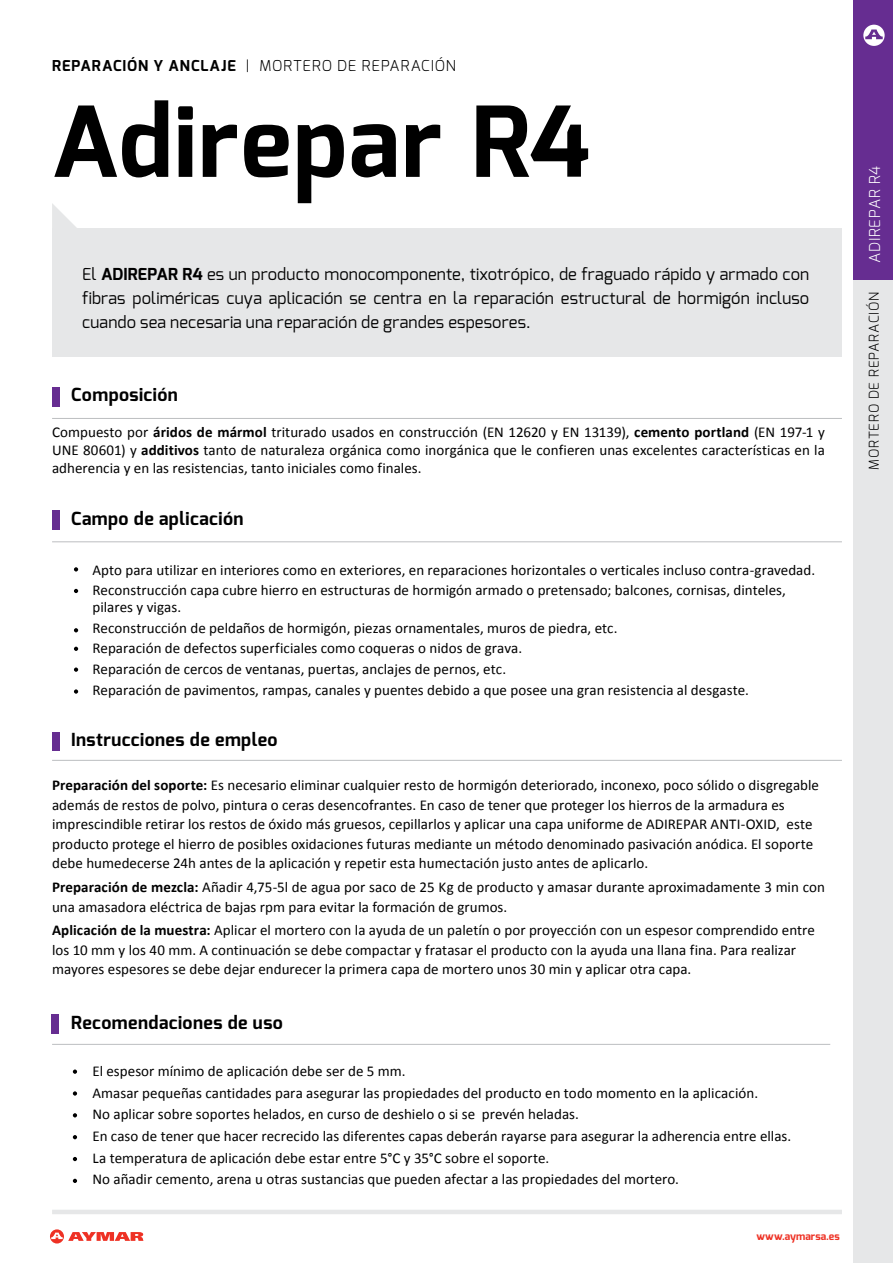
<style>
.page{position:relative;width:893px;height:1263px;background:#fff}
.page>*{position:absolute;margin:0;border:0;box-sizing:border-box;transform-origin:0 0}
.t1{font:700 97.5px "Exo";letter-spacing:.015em;color:#000}
.t2{font:700 18px "Exo";letter-spacing:.025em;color:#000}
.t3{font:16.5px/24px "Exo";letter-spacing:.01em;color:#000;text-align:justify}
.t4{font:15px/19.5px "Calibri";letter-spacing:.005em;color:#000}
.t5{font:300 15px "Exo";letter-spacing:.055em;color:#000}
.t6{font:300 15px "Exo";letter-spacing:.06em;color:#fff}
.t7{font:300 13.5px "Exo";letter-spacing:.06em;color:#000}
.t8{font:700 10.5px "Exo";color:#ee3124}
.s1{font-weight:700}
</style>
<div class="page">
<div style="left:52px;top:229px;width:790px;height:128px;background:#e6e7e8"></div>
<div style="left:854px;top:280px;width:39px;height:983px;background:#e6e7e8"></div>
<div style="left:854px;top:0;width:39px;height:280px;background:#662d91"></div>
<svg style="left:863px;top:25px;width:22px;height:21px"></svg>
<svg style="left:52px;top:203px;width:27px;height:26px"></svg>
<hr style="left:52px;top:541px;width:790px;height:1px;background:#bcbec0">
<hr style="left:52px;top:418px;width:790px;height:1px;background:#bcbec0">
<hr style="left:52px;top:760px;width:790px;height:1px;background:#bcbec0">
<svg style="left:74px;top:567px;width:4px;height:4px"></svg>
<svg style="left:74px;top:589px;width:4px;height:4px"></svg>
<svg style="left:74px;top:628px;width:4px;height:4px"></svg>
<svg style="left:74px;top:647px;width:4px;height:4px"></svg>
<svg style="left:74px;top:667px;width:4px;height:5px"></svg>
<svg style="left:74px;top:689px;width:4px;height:5px"></svg>
<div style="left:52px;top:510px;width:8px;height:20px;background:#662d91"></div>
<div style="left:52px;top:387px;width:8px;height:20px;background:#662d91"></div>
<div style="left:52px;top:732px;width:8px;height:19px;background:#662d91"></div>
<hr style="left:52px;top:1044px;width:778px;height:1px;background:#bcbec0">
<div style="left:51px;top:1014px;width:8px;height:20px;background:#662d91"></div>
<svg style="left:73px;top:1069px;width:4px;height:5px"></svg>
<svg style="left:73px;top:1091px;width:4px;height:4px"></svg>
<svg style="left:73px;top:1113px;width:4px;height:4px"></svg>
<svg style="left:73px;top:1135px;width:4px;height:4px"></svg>
<svg style="left:73px;top:1157px;width:4px;height:4px"></svg>
<svg style="left:73px;top:1179px;width:4px;height:4px"></svg>
<svg style="left:50px;top:1229px;width:94px;height:14px"></svg>
<hr style="left:52px;top:1210px;width:790px;height:4px;background:#e6e7e8">
<p class="t5" style="left:52px;top:56px;width:405px"><span class="s1">REPARACIÓN Y ANCLAJE</span> | MORTERO DE REPARACIÓN</p>
<h1 class="t1" style="left:51px;top:79px;width:540px">Adirepar R4</h1>
<p class="t3" style="left:82px;top:262px;width:729px">El <span class="s1">ADIREPAR R4</span> es un producto monocomponente, tixotrópico, de fraguado rápido y armado con fibras poliméricas cuya aplicación se centra en la reparación estructural de hormigón incluso cuando sea necesaria una reparación de grandes espesores.</p>
<p class="t2" style="left:71px;top:383px;width:108px">Composición</p>
<p class="t4" style="left:52px;top:423px;width:774px;line-height:18px;text-align:justify">Compuesto por <span class="s1">áridos de mármol</span> triturado usados en construcción (EN 12620 y EN 13139), <span class="s1">cemento portland</span> (EN 197-1 y UNE 80601) y <span class="s1">additivos</span> tanto de naturaleza orgánica como inorgánica que le confieren unas excelentes características en la adherencia y en las resistencias, tanto iniciales como finales.</p>
<p class="t2" style="left:71px;top:507px;width:174px">Campo de aplicación</p>
<p class="t4" style="left:92px;top:559px;width:724px;line-height:20.7px">Apto para utilizar en interiores como en exteriores, en reparaciones horizontales o verticales incluso contra-gravedad.<br>Reconstrucción capa cubre hierro en estructuras de hormigón armado o pretensado; balcones, cornisas, dinteles,</p>
<p class="t4" style="left:92px;top:597px;width:658px;line-height:20.7px">pilares y vigas.<br>Reconstrucción de peldaños de hormigón, piezas ornamentales, muros de piedra, etc.<br>Reparación de defectos superficiales como coqueras o nidos de grava.<br>Reparación de cercos de ventanas, puertas, anclajes de pernos, etc.<br>Reparación de pavimentos, rampas, canales y puentes debido a que posee una gran resistencia al desgaste.</p>
<p class="t2" style="left:71px;top:728px;width:208px">Instrucciones de empleo</p>
<p class="t4" style="left:52px;top:776px;width:768px"><span class="s1">Preparación del soporte:</span> Es necesario eliminar cualquier resto de hormigón deteriorado, inconexo, poco sólido o disgregable además de restos de polvo, pintura o ceras desencofrantes. En caso de tener que proteger los hierros de la armadura es imprescindible retirar los restos de óxido más gruesos, cepillarlos y aplicar una capa uniforme de ADIREPAR ANTI-OXID, este producto protege el hierro de posibles oxidaciones futuras mediante un método denominado pasivación anódica. El soporte debe humedecerse 24h antes de la aplicación y repetir esta humectación justo antes de aplicarlo.</p>
<p class="t4" style="left:52px;top:877px;width:774px"><span class="s1">Preparación de mezcla:</span> Añadir 4,75-5l de agua por saco de 25 Kg de producto y amasar durante aproximadamente 3 min con una amasadora eléctrica de bajas rpm para evitar la formación de grumos.</p>
<p class="t4" style="left:52px;top:921px;width:764px"><span class="s1">Aplicación de la muestra:</span> Aplicar el mortero con la ayuda de un paletín o por proyección con un espesor comprendido entre los 10 mm y los 40 mm. A continuación se debe compactar y fratasar el producto con la ayuda una llana fina. Para realizar mayores espesores se debe dejar endurecer la primera capa de mortero unos 30 min y aplicar otra capa.</p>
<p class="t2" style="left:71px;top:1011px;width:213px">Recomendaciones de uso</p>
<p class="t4" style="left:92px;top:1060px;width:700px;line-height:21.6px">El espesor mínimo de aplicación debe ser de 5 mm.<br>Amasar pequeñas cantidades para asegurar las propiedades del producto en todo momento en la aplicación.<br>No aplicar sobre soportes helados, en curso de deshielo o si se prevén heladas.<br>En caso de tener que hacer recrecido las diferentes capas deberán rayarse para asegurar la adherencia entre ellas.<br>La temperatura de aplicación debe estar entre 5°C y 35°C sobre el soporte.<br>No añadir cemento, arena u otras sustancias que pueden afectar a las propiedades del mortero.</p>
<p class="t8" style="left:756px;top:1230px;width:85px">www.aymarsa.es</p>
<p class="t6" style="left:865px;top:263px;width:99px;rotate:-90deg">ADIREPAR R4</p>
<p class="t7" style="left:865px;top:470px;width:179px;rotate:-90deg">MORTERO DE REPARACIÓN</p>
</div>
